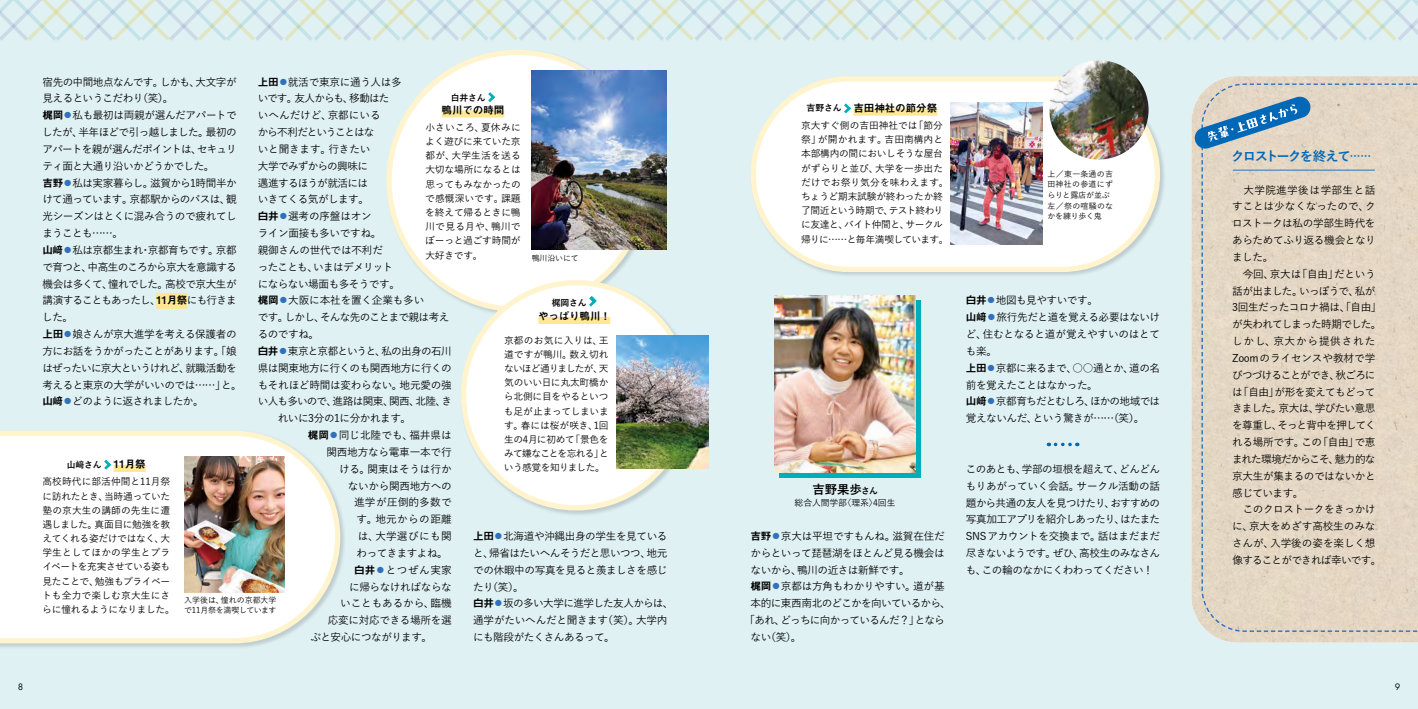
<style>
.page{position:relative;width:1418px;height:709px;background:#fff}
.page>*{position:absolute;margin:0;border:0;box-sizing:border-box;transform-origin:0 0}
.t1{font:700 13.25px "Yu Go";letter-spacing:-.115em;color:#0068b7}
.t2{font:700 12.38px "Yu Go";color:#000}
.t3{font:500 10.62px/16.9px "Yu Go";letter-spacing:-.045em;color:#000}
.t4{font:500 10.62px "Yu Go";letter-spacing:-.065em;color:#000}
.t5{font:500 10.62px "Yu Go";letter-spacing:-.025em;color:#000}
.t6{font:500 10.62px "Yu Go";letter-spacing:-.02em;color:#000}
.t7{font:500 10.62px "Yu Go";letter-spacing:-.075em;color:#000}
.t8{font:500 10.62px "Yu Go";letter-spacing:-.07em;color:#000}
.t9{font:500 10.62px "Yu Go";letter-spacing:-.015em;color:#000}
.t10{font:10.62px "Midashi Go Pro MB31";letter-spacing:-.015em;color:#000}
.t11{font:500 10.62px "Yu Go";letter-spacing:-.01em;color:#000}
.t12{font:500 10.62px "Yu Go";letter-spacing:.035em;color:#000}
.t13{font:500 10.62px "Yu Go";letter-spacing:-.095em;color:#000}
.t14{font:500 10.62px "Yu Go";letter-spacing:.005em;color:#000}
.t15{font:500 10.62px "Yu Go";letter-spacing:-.005em;color:#000}
.t16{font:500 10.62px "Yu Go";letter-spacing:-.105em;color:#000}
.t17{font:500 10.62px "Yu Go";letter-spacing:.01em;color:#000}
.t18{font:500 9.75px/14.1px "Yu Go";letter-spacing:-.025em;color:#000}
.t19{font:9.75px "Futura PT";color:#000}
.t20{font:700 8.88px "Yu Go";letter-spacing:-.02em;color:#000}
.t21{font:500 8.88px "Yu Go";letter-spacing:-.015em;color:#000}
.t22{font:500 8px/10.6px "Yu Go";letter-spacing:.015em;color:#000}
.t23{font:500 8px/10.6px "Yu Go";letter-spacing:-.01em;color:#000}
.s1{font-family:"Midashi Go Pro MB31";font-weight:400}
.s2{color:#3071b9}
.s3{font-family:"Midashi Go Pro MB31";font-weight:400;font-size:10.62px}
.s4{font-family:"Yu Go";font-weight:700;font-size:8.88px}
.s5{font-size:8.88px}
.s6{font-size:10.62px}
</style>
<div class="page">
<div style="left:0;top:0;width:709px;height:709px;background:#e0f1f4"></div>
<div style="left:709px;top:0;width:708px;height:709px;background:#e0f1f4"></div>
<svg style="left:0;top:0;width:1417px;height:41px"></svg>
<img style="left:1191px;top:76px;width:226px;height:566px">
<div style="left:1200px;top:585px;width:217px;height:47px;background:#e4d7c3"></div>
<div style="left:156px;top:293px;width:31px;height:16px;background:#ffe893"></div>
<div style="left:779px;top:300px;width:142px;height:177px;background:#00aebb"></div>
<img style="left:774px;top:295px;width:142px;height:177px">
<div style="left:0;top:430px;width:346px;height:219px;background:#000;opacity:.15"></div>
<svg style="left:0;top:430px;width:343px;height:216px;background:#fafbf9"></svg>
<div style="left:114px;top:465px;width:32px;height:7px;background:#ffe893"></div>
<svg style="left:104px;top:459px;width:7px;height:10px"></svg>
<img style="left:184px;top:456px;width:101px;height:136px">
<div style="left:386px;top:49px;width:268px;height:269px;background:#000;opacity:.15"></div>
<div style="left:389px;top:52px;width:257px;height:257px;background:#fff;border-radius:50%"></div>
<div style="left:460px;top:279px;width:237px;height:237px;background:#000;opacity:.15"></div>
<div style="left:463px;top:283px;width:225px;height:225px;background:#fff;border-radius:50%"></div>
<img style="left:531px;top:71px;width:136px;height:179px">
<div style="left:441px;top:110px;width:63px;height:7px;background:#ffe893"></div>
<svg style="left:488px;top:92px;width:7px;height:10px"></svg>
<div style="left:538px;top:317px;width:72px;height:7px;background:#ffe893"></div>
<svg style="left:589px;top:296px;width:7px;height:10px"></svg>
<img style="left:616px;top:335px;width:93px;height:133px">
<div style="left:750px;top:75px;width:415px;height:203px;background:#000;opacity:.15"></div>
<div style="left:753px;top:79px;width:404px;height:190px;background:#fff;border-radius:95px"></div>
<div style="left:750px;top:76px;width:410px;height:196px;border:5px solid #fff4cd;border-radius:95px"></div>
<div style="left:853px;top:109px;width:84px;height:7px;background:#ffe893"></div>
<svg style="left:844px;top:103px;width:7px;height:10px"></svg>
<img style="left:950px;top:103px;width:92px;height:141px">
<img style="left:1049px;top:60px;width:99px;height:99px;border-radius:50px">
<svg style="left:1055px;top:442px;width:22px;height:4px"></svg>
<div style="left:1193px;top:83px;width:224px;height:502px;background:#e4d7c4"></div>
<hr style="left:1232px;top:170px;width:142px;height:1px;background:#3071b9">
<p class="t3" style="left:258px;top:72px;width:145px"><span class="s1">上田</span><span class="s2">⃝</span>就活で東京に通う人は多</p>
<p class="t13" style="left:258px;top:89px;width:133px">いです。友人からも、移動はた</p>
<p class="t15" style="left:258px;top:105px;width:124px">いへんだけど、京都にいる</p>
<p class="t16" style="left:258px;top:122px;width:118px">から不利だということはな</p>
<p class="t9" style="left:258px;top:139px;width:114px">いと聞きます。行きたい</p>
<p class="t4" style="left:258px;top:156px;width:112px">大学でみずからの興味に</p>
<p class="t8" style="left:258px;top:173px;width:112px">邁進するほうが就活には</p>
<p class="t3" style="left:258px;top:190px;width:113px">いきてくる気がします。</p>
<p class="t6" style="left:258px;top:206px;width:115px"><span class="s1">白井</span><span class="s2">⃝</span>選考の序盤はオン</p>
<p class="t3" style="left:258px;top:223px;width:125px">ライン面接も多いですね。</p>
<p class="t6" style="left:258px;top:240px;width:127px">親御さんの世代では不利だ</p>
<p class="t4" style="left:258px;top:257px;width:137px">ったことも、いまはデメリット</p>
<p class="t3" style="left:258px;top:274px;width:144px">にならない場面も多そうです。</p>
<p class="t9" style="left:258px;top:291px;width:168px"><span class="s1">梶岡</span><span class="s2">⃝</span>大阪に本社を置く企業も多い</p>
<p class="t7" style="left:258px;top:307px;width:193px">です。しかし、そんな先のことまで親は考え</p>
<p class="t3" style="left:258px;top:324px;width:63px">るのですね。</p>
<p class="t7" style="left:258px;top:341px;width:195px"><span class="s1">白井</span><span class="s2">⃝</span>東京と京都というと、私の出身の石川</p>
<p class="t3" style="left:258px;top:358px;width:195px">県は関東地方に行くのも関西地方に行くの</p>
<p class="t5" style="left:258px;top:375px;width:195px">もそれほど時間は変わらない。地元愛の強</p>
<p class="t4" style="left:258px;top:391px;width:196px">い人も多いので、進路は関東、関西、北陸、き</p>
<p class="t3" style="left:278px;top:408px;width:135px">れいに3分の1に分かれます。</p>
<p class="t14" style="left:308px;top:425px;width:145px"><span class="s1">梶岡</span><span class="s2">⃝</span>同じ北陸でも、福井県は</p>
<p class="t5" style="left:326px;top:442px;width:127px">関西地方なら電車一本で行</p>
<p class="t11" style="left:339px;top:459px;width:114px">ける。関東はそうは行か</p>
<p class="t5" style="left:348px;top:476px;width:105px">ないから関西地方への</p>
<p class="t17" style="left:354px;top:492px;width:99px">進学が圧倒的多数で</p>
<p class="t12" style="left:356px;top:509px;width:97px">す。地元からの距離</p>
<p class="t12" style="left:358px;top:526px;width:96px">は、大学選びにも関</p>
<p class="t3" style="left:356px;top:543px;width:93px">わってきますよね。</p>
<p class="t3" style="left:354px;top:560px;width:99px"><span class="s1">白井</span><span class="s2">⃝</span>とつぜん実家</p>
<p class="t3" style="left:349px;top:577px;width:104px">に帰らなければならな</p>
<p class="t11" style="left:340px;top:593px;width:113px">いこともあるから、臨機</p>
<p class="t3" style="left:328px;top:610px;width:125px">応変に対応できる場所を選</p>
<p class="t3" style="left:310px;top:627px;width:123px">ぶと安心につながります。</p>
<p class="t3" style="left:42px;top:72px;width:201px">宿先の中間地点なんです。しかも、大文字が見えるというこだわり（笑）。<br><span class="s1">梶岡</span><span class="s2">⃝</span>私も最初は両親が選んだアパートでしたが、半年ほどで引っ越しました。最初のアパートを親が選んだポイントは、セキュリティ面と大通り沿いかどうかでした。<br><span class="s1">吉野</span><span class="s2">⃝</span>私は実家暮らし。滋賀から1時間半かけて通っています。京都駅からのバスは、観光シーズンはとくに混み合うので疲れてしまうことも……。<br><span class="s1">山﨑</span><span class="s2">⃝</span>私は京都生まれ・京都育ちです。京都で育つと、中高生のころから京大を意識する機会は多くて、憧れでした。高校で京大生が講演することもあったし、<span class="s1">11月祭</span>にも行きました。<br><span class="s1">上田</span><span class="s2">⃝</span>娘さんが京大進学を考える保護者の方にお話をうかがったことがあります。「娘はぜったいに京大というけれど、就職活動を考えると東京の大学がいいのでは……」と。<span class="s1">山﨑</span><span class="s2">⃝</span>どのように返されましたか。</p>
<p class="t20" style="left:451px;top:92px;width:36px">白井さん</p>
<p class="t10" style="left:441px;top:101px;width:64px">鴨川での時間</p>
<p class="t18" style="left:425px;top:119px;width:97px;text-align:justify">小さいころ、夏休みによく遊びに来ていた京都が、大学生活を送る大切な場所になるとは思ってもみなかったので感慨深いです。課題を終えて帰るときに鴨川で見る月や、鴨川でぼーっと過ごす時間が大好きです。</p>
<p class="t23" style="left:531px;top:252px;width:49px">鴨川沿いにて</p>
<p class="t20" style="left:552px;top:297px;width:36px">梶岡さん</p>
<p class="t10" style="left:538px;top:308px;width:74px">やっぱり鴨川！</p>
<p class="t18" style="left:504px;top:332px;width:106px;text-align:justify">京都のお気に入りは、王道ですが鴨川。数え切れないほど通りましたが、天気のいい日に丸太町橋から北側に目をやるといつも足が止まってしまいます。春には桜が咲き、1回生の4月に初めて「景色をみて嫌なことを忘れる」という感覚を知りました。</p>
<p class="t20" style="left:67px;top:460px;width:80px">山﨑さん <span class="s3">11月祭</span></p>
<p class="t18" style="left:42px;top:473px;width:134px">高校時代に部活仲間と11月祭に訪れたとき、当時通っていた塾の京大生の講師の先生に遭遇しました。真面目に勉強を教えてくれる姿だけではなく、大学生としてほかの学生とプライベートを充実させている姿も見たことで、勉強もプライベートも全力で楽しむ京大生にさらに憧れるようになりました。</p>
<p class="t3" style="left:473px;top:526px;width:202px"><span class="s1">上田</span><span class="s2">⃝</span>北海道や沖縄出身の学生を見ていると、帰省はたいへんそうだと思いつつ、地元での休暇中の写真を見ると羨ましさを感じたり（笑）。<br><span class="s1">白井</span><span class="s2">⃝</span>坂の多い大学に進学した友人からは、通学がたいへんだと聞きます（笑）。大学内にも階段がたくさんあるって。</p>
<p class="t23" style="left:184px;top:593px;width:94px">入学後は、憧れの京都大学で11月祭を満喫しています</p>
<p class="t10" style="left:806px;top:100px;width:132px"><span class="s4">吉野さん</span> 吉田神社の節分祭</p>
<p class="t18" style="left:801px;top:117px;width:149px">京大すぐ側の吉田神社では「節分祭」が開かれます。吉田南構内と本部構内の間においしそうな屋台がずらりと並び、大学を一歩出ただけでお祭り気分を味わえます。ちょうど期末試験が終わったか終了間近という時期で、テスト終わりに友達と、バイト仲間と、サークル帰りに……と毎年満喫しています。</p>
<p class="t2" style="left:812px;top:482px;width:67px">吉野果歩<span class="s5">さん</span></p>
<p class="t21" style="left:794px;top:494px;width:102px">総合人間学部〈理系〉4回生</p>
<p class="t5" style="left:750px;top:526px;width:196px"><span class="s1">吉野</span><span class="s2">⃝</span>京大は平坦ですもんね。滋賀在住だ</p>
<p class="t3" style="left:750px;top:543px;width:196px">からといって琵琶湖をほとんど見る機会は</p>
<p class="t3" style="left:750px;top:560px;width:161px">ないから、鴨川の近さは新鮮です。</p>
<p class="t6" style="left:750px;top:576px;width:196px"><span class="s1">梶岡</span><span class="s2">⃝</span>京都は方角もわかりやすい。道が基</p>
<p class="t4" style="left:750px;top:593px;width:202px">本的に東西南北のどこかを向いているから、</p>
<p class="t8" style="left:744px;top:610px;width:202px">「あれ、どっちに向かっているんだ？」となら</p>
<p class="t3" style="left:750px;top:627px;width:52px">ない（笑）。</p>
<p class="t22" style="left:1047px;top:167px;width:67px">上／東一条通の吉田神社の参道にずらりと露店が並ぶ左／祭の喧騒のなかを練り歩く鬼</p>
<p class="t3" style="left:965px;top:291px;width:196px"><span class="s1">白井</span><span class="s2">⃝</span>地図も見やすいです。<br><span class="s1">山﨑</span><span class="s2">⃝</span>旅行先だと道を覚える必要はないけど、住むとなると道が覚えやすいのはとても楽。<br><span class="s1">上田</span><span class="s2">⃝</span>京都に来るまで、○○通とか、道の名前を覚えたことはなかった。<br><span class="s1">山﨑</span><span class="s2">⃝</span>京都育ちだとむしろ、ほかの地域では覚えないんだ、という驚きが……（笑）。</p>
<p class="t3" style="left:965px;top:459px;width:196px;text-align:justify">このあとも、学部の垣根を超えて、どんどんもりあがっていく会話。サークル活動の話題から共通の友人を見つけたり、おすすめの写真加工アプリを紹介しあったり、はたまたSNSアカウントを交換まで。話はまだまだ尽きないようです。ぜひ、高校生のみなさんも、この輪のなかにくわわってください！</p>
<p class="t1" style="left:1231px;top:148px;width:142px">クロストークを終えて<span class="s6">……</span></p>
<p class="t3" style="left:1231px;top:180px;width:151px">　大学院進学後は学部生と話すことは少なくなったので、クロストークは私の学部生時代をあらためてふり返る機会となりました。<br>　今回、京大は「自由」だという話が出ました。いっぽうで、私が<br>3回生だったコロナ禍は、「自由」が失われてしまった時期でした。しかし、京大から提供された<br>Zoomのライセンスや教材で学びつづけることができ、秋ごろには「自由」が形を変えてもどってきました。京大は、学びたい意思を尊重し、そっと背中を押してくれる場所です。この「自由」で恵まれた環境だからこそ、魅力的な京大生が集まるのではないかと感じています。<br>　このクロストークをきっかけに、京大をめざす高校生のみなさんが、入学後の姿を楽しく想像することができれば幸いです。</p>
<p class="t19" style="left:18px;top:680px;width:7px">8</p>
<p class="t19" style="left:1394px;top:680px;width:7px">9</p>
</div>
